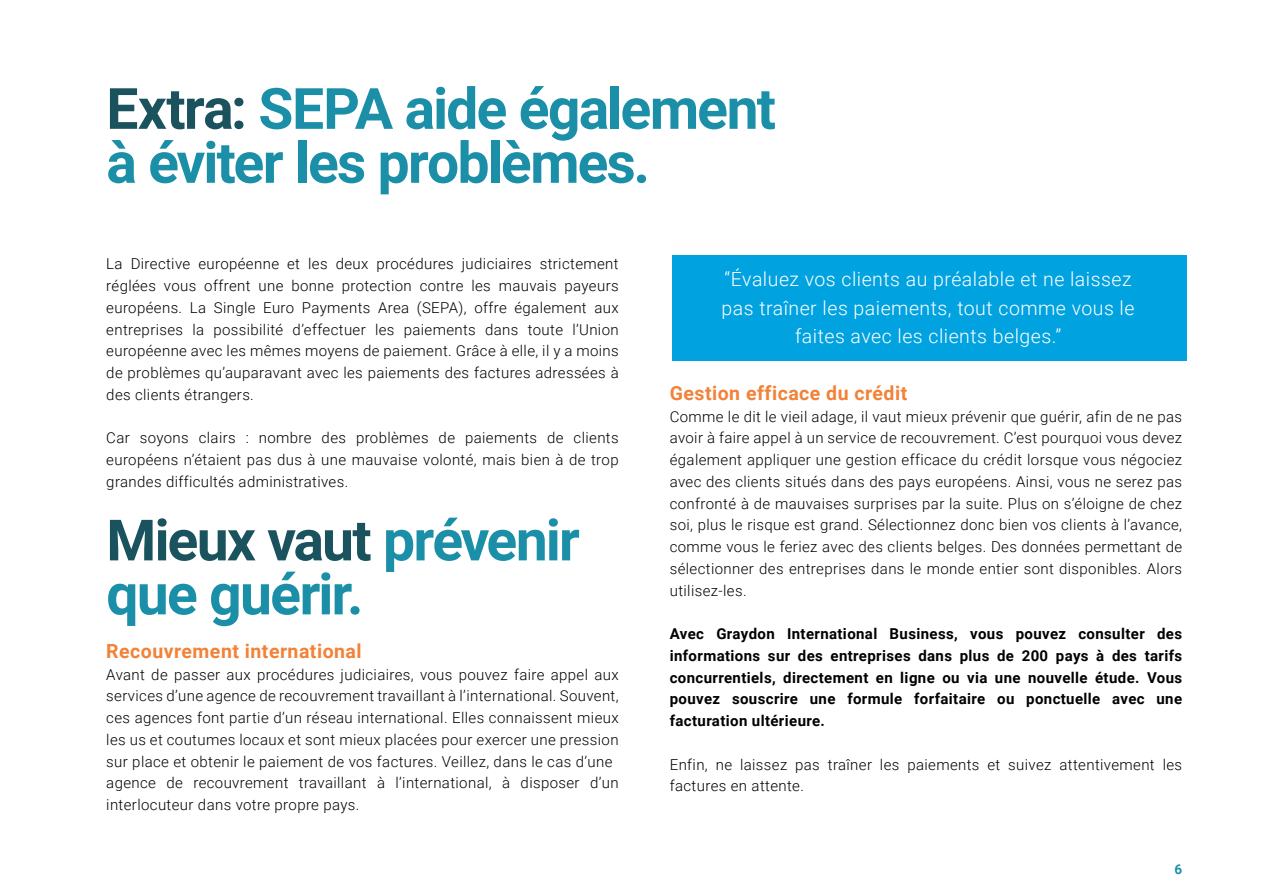
<style>
.page{position:relative;width:1263px;height:893px;background:#fff}
.page>*{position:absolute;margin:0;border:0;box-sizing:border-box;transform-origin:0 0}
.t1{font:700 57px/54px "Roboto";letter-spacing:-.03em;color:#1b8fa8}
.t2{font:300 19.5px/28.5px "Roboto";letter-spacing:.025em;color:#fff;text-align:center}
.t3{font:700 19.5px "Roboto";letter-spacing:.025em;color:#f28238}
.t4{font:300 15px/21.8px "Roboto";letter-spacing:.025em;color:#000;text-align:justify}
.t5{font:700 15px/21.8px "Roboto";letter-spacing:.025em;color:#000;text-align:justify}
.t6{font:700 13.5px "Roboto";color:#1b8fa8}
.s1{color:#1a525e}
</style>
<div class="page">
<div style="left:672px;top:255px;width:514px;height:105px;background:#00a2e0"></div>
<h1 class="t1" style="left:106px;top:79px;width:671px"><span class="s1">Extra:</span> SEPA aide également à éviter les problèmes.</h1>
<p class="t4" style="left:106px;top:253px;width:514px">La Directive européenne et les deux procédures judiciaires strictement réglées vous offrent une bonne protection contre les mauvais payeurs européens. La Single Euro Payments Area (SEPA), offre également aux entreprises la possibilité d’effectuer les paiements dans toute l’Union européenne avec les mêmes moyens de paiement. Grâce à elle, il y a moins de problèmes qu’auparavant avec les paiements des factures adressées à des clients étrangers.</p>
<p class="t4" style="left:106px;top:427px;width:514px">Car soyons clairs : nombre des problèmes de paiements de clients européens n’étaient pas dus à une mauvaise volonté, mais bien à de trop grandes difficultés administratives.</p>
<h1 class="t1" style="left:106px;top:511px;width:475px"><span class="s1">Mieux vaut</span> prévenir que guérir.</h1>
<h2 class="t3" style="left:106px;top:637px;width:257px">Recouvrement international</h2>
<p class="t4" style="left:106px;top:663px;width:514px;text-align:left">Avant de passer aux procédures judiciaires, vous pouvez faire appel aux services d’une agence de recouvrement travaillant à l’international. Souvent, ces agences font partie d’un réseau international. Elles connaissent mieux les us et coutumes locaux et sont mieux placées pour exercer une pression sur place et obtenir le paiement de vos factures. Veillez, dans le cas d’une agence de recouvrement travaillant à l’international, à disposer d’un interlocuteur dans votre propre pays.</p>
<h2 class="t2" style="left:721px;top:264px;width:414px">“Évaluez vos clients au préalable et ne laissez pas traîner les paiements, tout comme vous le faites avec les clients belges.”</h2>
<h2 class="t3" style="left:670px;top:379px;width:239px">Gestion efficace du crédit</h2>
<p class="t4" style="left:670px;top:405px;width:514px">Comme le dit le vieil adage, il vaut mieux prévenir que guérir, afin de ne pas avoir à faire appel à un service de recouvrement. C’est pourquoi vous devez également appliquer une gestion efficace du crédit lorsque vous négociez avec des clients situés dans des pays européens. Ainsi, vous ne serez pas confronté à de mauvaises surprises par la suite. Plus on s’éloigne de chez soi, plus le risque est grand. Sélectionnez donc bien vos clients à l’avance, comme vous le feriez avec des clients belges. Des données permettant de sélectionner des entreprises dans le monde entier sont disponibles. Alors utilisez-les.</p>
<p class="t5" style="left:670px;top:622px;width:514px">Avec Graydon International Business, vous pouvez consulter des informations sur des entreprises dans plus de 200 pays à des tarifs concurrentiels, directement en ligne ou via une nouvelle étude. Vous pouvez souscrire une formule forfaitaire ou ponctuelle avec une facturation ultérieure.</p>
<p class="t4" style="left:670px;top:753px;width:514px">Enfin, ne laissez pas traîner les paiements et suivez attentivement les factures en attente.</p>
<p class="t6" style="left:1174px;top:859px;width:9px">6</p>
</div>
